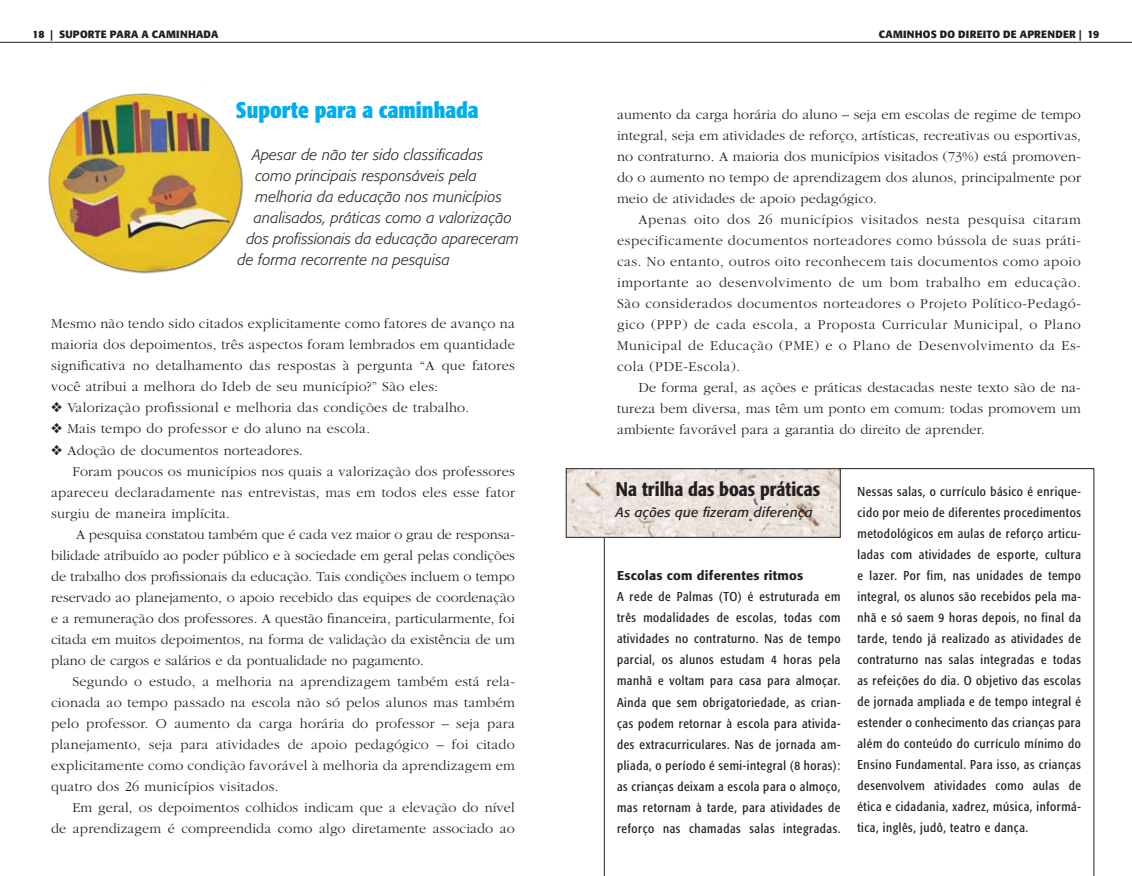
<style>
.page{position:relative;width:1132px;height:876px;background:#fff}
.page>*{position:absolute;margin:0;border:0;box-sizing:border-box;transform-origin:0 0}
.t1{font:700 condensed 22.5px "Formata";color:#00aeef}
.t2{font:500 condensed 19.5px "Formata";letter-spacing:.005em;color:#231f20}
.t3{font:italic 300 15px "Formata";letter-spacing:.01em;color:#231f20}
.t4{font:300 14.25px/21px "Garamond";letter-spacing:.02em;color:#231f20;text-align:justify}
.t5{font:300 14.25px "Garamond";color:#231f20}
.t6{font:italic 13.5px "Formata";letter-spacing:.02em;color:#231f20}
.t7{font:condensed 12.75px/21px "Formata";letter-spacing:.045em;color:#231f20;text-align:justify}
.t8{font:500 12.75px "Formata";letter-spacing:.02em;color:#231f20}
.t9{font:700 10.5px "Formata";letter-spacing:.025em;color:#231f20}
</style>
<div class="page">
<img style="left:48px;top:87px;width:195px;height:187px">
<svg style="left:604px;top:468px;width:489px;height:408px"></svg>
<img style="left:568px;top:470px;width:270px;height:66px">
<div style="left:566px;top:468px;width:274px;height:70px;border:1px solid #231f20"></div>
<hr style="left:566px;top:42px;width:565px;height:1px;background:#231f20">
<hr style="left:0;top:42px;width:566px;height:1px;background:#231f20">
<p class="t9" style="left:33px;top:28px;width:55px">18 | SUPORTE</p>
<p class="t9" style="left:110px;top:28px;width:110px">PARA A CAMI NHADA</p>
<p class="t9" style="left:878px;top:28px;width:87px">CAMINHOS DO IDIREITO</p>
<p class="t9" style="left:1002px;top:28px;width:98px">DE APRENDER | 19</p>
<h1 class="t1" style="left:236px;top:97px;width:244px">Suporte para a caminhada</h1>
<p class="t3" style="left:252px;top:146px;width:232px">Apesar de não ter sido classificadas</p>
<p class="t3" style="left:255px;top:167px;width:223px">como principais responsáveis pela</p>
<p class="t3" style="left:255px;top:188px;width:248px">melhoria da educação nos municípios</p>
<p class="t3" style="left:254px;top:209px;width:259px">analisados, práticas como a valorização</p>
<p class="t3" style="left:246px;top:230px;width:274px">dos profissionais da educação apareceram</p>
<p class="t3" style="left:237px;top:251px;width:214px">de forma recorrente na pesquisa</p>
<p class="t4" style="left:51px;top:314px;width:465px">Mesmo não tendo sido citados explicitamente como fatores de avanço na maioria dos depoimentos, três aspectos foram lembrados em quantidade significativa no detalhamento das respostas à pergunta “A que fatores você atribui a melhora do Ideb de seu município?” São eles:</p>
<p class="t4" style="left:51px;top:398px;width:419px">❖ Valorização profissional e melhoria das condições de trabalho.</p>
<p class="t4" style="left:51px;top:419px;width:320px">❖ Mais tempo do professor e do aluno na escola.</p>
<p class="t4" style="left:51px;top:440px;width:253px">❖ Adoção de documentos norteadores.</p>
<p class="t4" style="left:72px;top:461px;width:444px">Foram poucos os municípios nos quais a valorização dos professores</p>
<p class="t4" style="left:51px;top:482px;width:465px">apareceu declaradamente nas entrevistas, mas em todos eles esse fator</p>
<p class="t4" style="left:51px;top:503px;width:180px">surgiu de maneira implícita.</p>
<p class="t5" style="left:76px;top:526px;width:440px">A pesquisa constatou também que é cada vez maior o grau de responsa-</p>
<p class="t5" style="left:51px;top:547px;width:465px">bilidade atribuído ao poder público e à sociedade em geral pelas condições</p>
<p class="t5" style="left:51px;top:568px;width:465px">de trabalho dos profissionais da educação. Tais condições incluem o tempo</p>
<p class="t5" style="left:51px;top:589px;width:465px">reservado ao planejamento, o apoio recebido das equipes de coordenação</p>
<p class="t5" style="left:51px;top:610px;width:465px">e a remuneração dos professores. A questão financeira, particularmente, foi</p>
<p class="t5" style="left:51px;top:631px;width:465px">citada em muitos depoimentos, na forma de validação da existência de um</p>
<p class="t5" style="left:51px;top:653px;width:374px">plano de cargos e salários e da pontualidade no pagamento.</p>
<p class="t4" style="left:72px;top:671px;width:444px">Segundo o estudo, a melhoria na aprendizagem também está rela-</p>
<p class="t4" style="left:51px;top:692px;width:465px">cionada ao tempo passado na escola não só pelos alunos mas também</p>
<p class="t4" style="left:51px;top:713px;width:465px">pelo professor. O aumento da carga horária do professor – seja para</p>
<p class="t4" style="left:51px;top:734px;width:465px">planejamento, seja para atividades de apoio pedagógico – foi citado</p>
<p class="t4" style="left:51px;top:755px;width:465px">explicitamente como condição favorável à melhoria da aprendizagem em</p>
<p class="t4" style="left:51px;top:776px;width:229px">quatro dos 26 municípios visitados.</p>
<p class="t4" style="left:72px;top:797px;width:444px">Em geral, os depoimentos colhidos indicam que a elevação do nível</p>
<p class="t4" style="left:51px;top:818px;width:465px">de aprendizagem é compreendida como algo diretamente associado ao</p>
<p class="t4" style="left:617px;top:104px;width:465px">aumento da carga horária do aluno – seja em escolas de regime de tempo integral, seja em atividades de reforço, artísticas, recreativas ou esportivas, no contraturno. A maioria dos municípios visitados (73%) está promoven&shy;do o aumento no tempo de aprendizagem dos alunos, principalmente por meio de atividades de apoio pedagógico.</p>
<p class="t4" style="left:617px;top:209px;width:465px;text-indent:21px">Apenas oito dos 26 municípios visitados nesta pesquisa citaram especificamente documentos norteadores como bússola de suas práti&shy;cas. No entanto, outros oito reconhecem tais documentos como apoio importante ao desenvolvimento de um bom trabalho em educação.<br>São considerados documentos norteadores o Projeto Político-Pedagó&shy;gico (PPP) de cada escola, a Proposta Curricular Municipal, o Plano Municipal de Educação (PME) e o Plano de Desenvolvimento da Es&shy;cola (PDE-Escola).</p>
<p class="t4" style="left:617px;top:377px;width:465px;text-indent:21px">De forma geral, as ações e práticas destacadas neste texto são de na&shy;tureza bem diversa, mas têm um ponto em comum: todas promovem um ambiente favorável para a garantia do direito de aprender.</p>
<h2 class="t2" style="left:615px;top:478px;width:205px">Na trilha das boas práticas</h2>
<p class="t6" style="left:615px;top:505px;width:198px">As ações que fizeram diferença</p>
<p class="t8" style="left:617px;top:568px;width:188px">Escolas com diferentes ritmos</p>
<p class="t7" style="left:617px;top:587px;width:225px">A rede de Palmas (TO) é estruturada em três modalidades de escolas, todas com atividades no contraturno. Nas de tempo parcial, os alunos estudam 4 horas pela manhã e voltam para casa para almoçar.<br>Ainda que sem obrigatoriedade, as crian&shy;ças podem retornar à escola para ativida&shy;des extracurriculares. Nas de jornada am&shy;pliada, o período é semi-integral (8 horas): as crianças deixam a escola para o almoço, mas retornam à tarde, para atividades de reforço nas chamadas salas integradas.</p>
<p class="t7" style="left:857px;top:482px;width:225px">Nessas salas, o currículo básico é enrique&shy;cido por meio de diferentes procedimentos metodológicos em aulas de reforço articu&shy;ladas com atividades de esporte, cultura e lazer. Por fim, nas unidades de tempo integral, os alunos são recebidos pela ma&shy;nhã e só saem 9 horas depois, no final da tarde, tendo já realizado as atividades de contraturno nas salas integradas e todas as refeições do dia. O objetivo das escolas de jornada ampliada e de tempo integral é estender o conhecimento das crianças para além do conteúdo do currículo mínimo do Ensino Fundamental. Para isso, as crianças desenvolvem atividades como aulas de ética e cidadania, xadrez, música, informá&shy;tica, inglês, judô, teatro e dança.</p>
</div>
